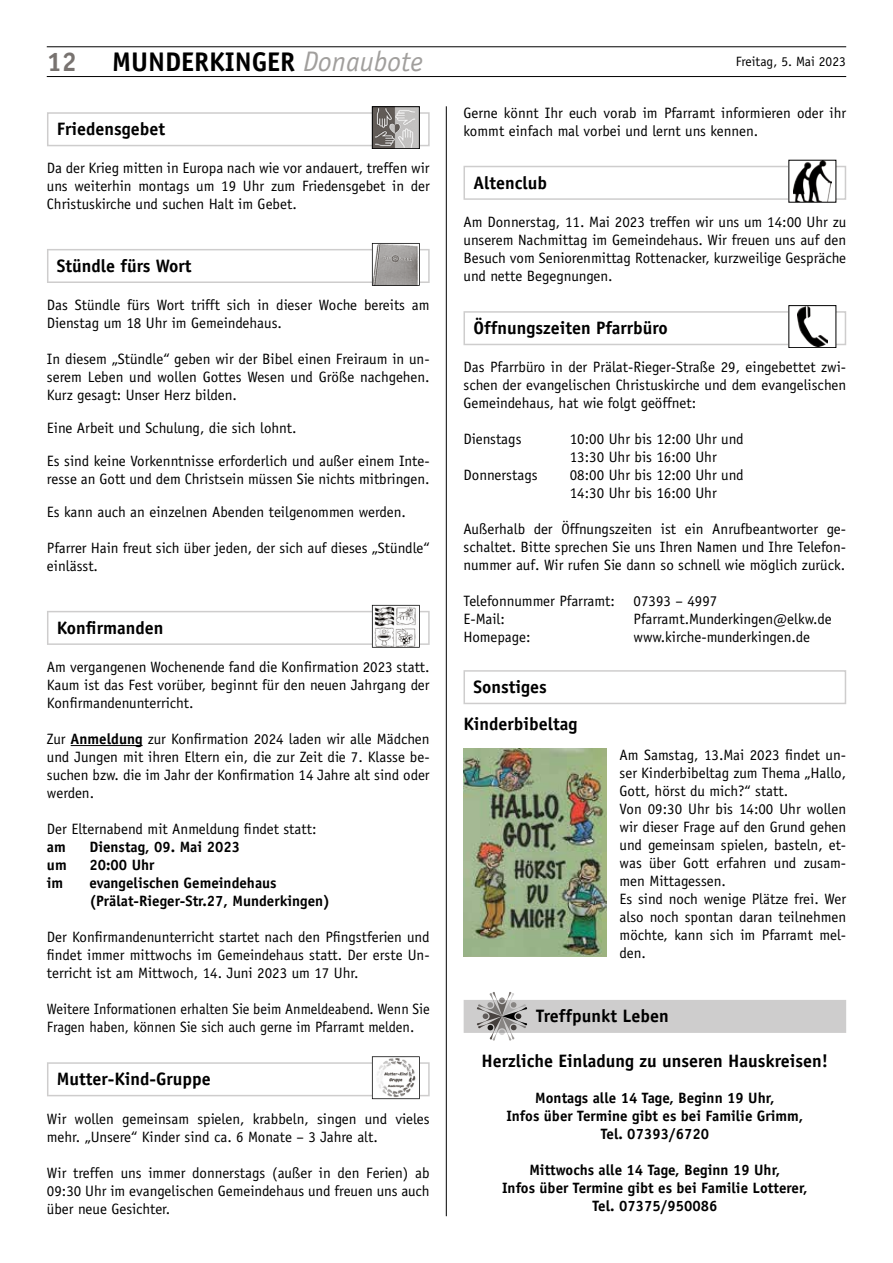
<style>
.page{position:relative;width:893px;height:1263px;background:#fff}
.page>*{position:absolute;margin:0;border:0;box-sizing:border-box;transform-origin:0 0}
.t1{font:700 27px "Officina Sans";color:#000}
.t2{font:700 27px "Officina Sans";color:#787370}
.t3{font:700 18px/36.8px "Officina Sans";color:#000}
.t4{font:15px/18px "Officina Sans";color:#000;text-align:justify}
.t5{font:700 15px/18px "Officina Sans";color:#000;text-align:center}
.t6{font:15px/18px "Officina Sans";color:#000;scale:.96 1}
.t7{font:13.5px "Officina Sans";color:#000}
.s1{font-weight:400;font-style:italic;font-size:28.35px;color:#a19f9d}
.s2{font-weight:700}
</style>
<div class="page">
<hr style="left:47px;top:76px;width:799px;height:1px;background:#000">
<hr style="left:47px;top:47px;width:799px;height:1px;background:#000">
<hr style="left:446px;top:106px;width:1px;height:1110px;background:#000">
<hr style="left:71px;top:745px;width:72px;height:1px;background:#000">
<div style="left:47px;top:112px;width:383px;height:34px;border:2px solid #cecdcd"></div>
<img style="left:374px;top:108px;width:44px;height:39px">
<div style="left:372px;top:106px;width:48px;height:43px;border:1px solid #000"></div>
<svg style="left:47px;top:243px;width:383px;height:43px"></svg>
<svg style="left:47px;top:605px;width:383px;height:43px"></svg>
<svg style="left:47px;top:1056px;width:383px;height:43px"></svg>
<div style="left:463px;top:166px;width:383px;height:34px;border:2px solid #cecdcd"></div>
<div style="left:789px;top:160px;width:47px;height:42px;background:#fff"></div>
<img style="left:794px;top:162px;width:37px;height:39px">
<div style="left:463px;top:311px;width:383px;height:34px;border:2px solid #cecdcd"></div>
<div style="left:789px;top:306px;width:47px;height:42px;background:#fff"></div>
<img style="left:797px;top:307px;width:30px;height:39px">
<div style="left:788px;top:305px;width:48px;height:43px;border:1px solid #000"></div>
<div style="left:463px;top:670px;width:383px;height:34px;border:2px solid #cecdcd"></div>
<img style="left:463px;top:748px;width:144px;height:208px">
<div style="left:464px;top:1000px;width:382px;height:33px;background:#cecdcd"></div>
<svg style="left:477px;top:992px;width:50px;height:48px"></svg>
<h1 class="t2" style="left:47px;top:45px;width:32px">12</h1>
<h1 class="t1" style="left:112px;top:45px;width:312px">MUNDERKINGER <span class="s1">Donaubote</span></h1>
<p class="t7" style="left:736px;top:53px;width:112px">Freitag, 5. Mai 2023</p>
<p class="t3" style="left:57px;top:111px;width:110px">Friedensgebet</p>
<p class="t4" style="left:47px;top:159px;width:384px">Da der Krieg mitten in Europa nach wie vor andauert, treffen wir uns weiterhin montags um 19 Uhr zum Friedensgebet in der Christuskirche und suchen Halt im Gebet.</p>
<p class="t3" style="left:57px;top:247px;width:136px">Stündle fürs Wort</p>
<p class="t4" style="left:47px;top:296px;width:384px">Das Stündle fürs Wort trifft sich in dieser Woche bereits am<br>Dienstag um 18 Uhr im Gemeindehaus.</p>
<p class="t4" style="left:47px;top:350px;width:384px">In diesem „Stündle“ geben wir der Bibel einen Freiraum in un&shy;serem Leben und wollen Gottes Wesen und Größe nachgehen.<br>Kurz gesagt: Unser Herz bilden.</p>
<p class="t4" style="left:47px;top:419px;width:251px">Eine Arbeit und Schulung, die sich lohnt.</p>
<p class="t4" style="left:47px;top:452px;width:384px">Es sind keine Vorkenntnisse erforderlich und außer einem Inte&shy;resse an Gott und dem Christsein müssen Sie nichts mitbringen.</p>
<p class="t4" style="left:47px;top:503px;width:361px">Es kann auch an einzelnen Abenden teilgenommen werden.</p>
<p class="t4" style="left:47px;top:539px;width:384px">Pfarrer Hain freut sich über jeden, der sich auf dieses „Stündle“ einlässt.</p>
<p class="t3" style="left:57px;top:609px;width:108px">Konfirmanden</p>
<p class="t4" style="left:47px;top:658px;width:384px">Am vergangenen Wochenende fand die Konfirmation 2023 statt.<br>Kaum ist das Fest vorüber, beginnt für den neuen Jahrgang der Konfirmandenunterricht.</p>
<p class="t4" style="left:47px;top:730px;width:384px">Zur <span class="s2">Anmeldung</span> zur Konfirmation 2024 laden wir alle Mädchen und Jungen mit ihren Eltern ein, die zur Zeit die 7. Klasse be&shy;suchen bzw. die im Jahr der Konfirmation 14 Jahre alt sind oder werden.</p>
<p class="t4" style="left:47px;top:820px;width:271px">Der Elternabend mit Anmeldung findet statt:</p>
<p class="t5" style="left:47px;top:838px;width:20px">am</p>
<p class="t5" style="left:89px;top:838px;width:152px">Dienstag, 09. Mai 2023</p>
<p class="t5" style="left:47px;top:856px;width:21px">um</p>
<p class="t5" style="left:89px;top:856px;width:67px">20:00 Uhr</p>
<p class="t5" style="left:47px;top:874px;width:18px">im</p>
<p class="t5" style="left:89px;top:874px;width:242px;text-align:left">evangelischen Gemeindehaus (Prälat-Rieger-Str.27, Munderkingen)</p>
<p class="t4" style="left:47px;top:928px;width:384px">Der Konfirmandenunterricht startet nach den Pfingstferien und findet immer mittwochs im Gemeindehaus statt. Der erste Un&shy;terricht ist am Mittwoch, 14. Juni 2023 um 17 Uhr.</p>
<p class="t6" style="left:47px;top:1000px;width:400px">Weitere Informationen erhalten Sie beim Anmeldeabend. Wenn Sie<br>Fragen haben, können Sie sich auch gerne im Pfarramt melden.</p>
<p class="t3" style="left:57px;top:1061px;width:155px">Mutter-Kind-Gruppe</p>
<p class="t4" style="left:47px;top:1109px;width:384px">Wir wollen gemeinsam spielen, krabbeln, singen und vieles mehr. „Unsere“ Kinder sind ca. 6 Monate – 3 Jahre alt.</p>
<p class="t4" style="left:47px;top:1163px;width:384px">Wir treffen uns immer donnerstags (außer in den Ferien) ab 09:30 Uhr im evangelischen Gemeindehaus und freuen uns auch über neue Gesichter.</p>
<p class="t4" style="left:463px;top:103px;width:384px">Gerne könnt Ihr euch vorab im Pfarramt informieren oder ihr kommt einfach mal vorbei und lernt uns kennen.</p>
<p class="t3" style="left:473px;top:164px;width:75px">Altenclub</p>
<p class="t4" style="left:463px;top:213px;width:384px">Am Donnerstag, 11. Mai 2023 treffen wir uns um 14:00 Uhr zu unserem Nachmittag im Gemeindehaus. Wir freuen uns auf den Besuch vom Seniorenmittag Rottenacker, kurzweilige Gespräche und nette Begegnungen.</p>
<p class="t3" style="left:473px;top:310px;width:196px">Öffnungszeiten Pfarrbüro</p>
<p class="t4" style="left:463px;top:358px;width:384px">Das Pfarrbüro in der Prälat-Rieger-Straße 29, eingebettet zwi&shy;schen der evangelischen Christuskirche und dem evangelischen Gemeindehaus, hat wie folgt geöffnet:</p>
<p class="t4" style="left:463px;top:430px;width:60px">Dienstags</p>
<p class="t4" style="left:570px;top:430px;width:175px">10:00 Uhr bis 12:00 Uhr und<br>13:30 Uhr bis 16:00 Uhr</p>
<p class="t4" style="left:463px;top:466px;width:76px">Donnerstags</p>
<p class="t4" style="left:570px;top:466px;width:175px">08:00 Uhr bis 12:00 Uhr und<br>14:30 Uhr bis 16:00 Uhr</p>
<p class="t4" style="left:463px;top:520px;width:384px">Außerhalb der Öffnungszeiten ist ein Anrufbeantworter ge&shy;schaltet. Bitte sprechen Sie uns Ihren Namen und Ihre Telefon&shy;nummer auf. Wir rufen Sie dann so schnell wie möglich zurück.</p>
<p class="t4" style="left:463px;top:592px;width:255px">Telefonnummer Pfarramt: 07393 – 4997<br>E-Mail:</p>
<p class="t4" style="left:634px;top:610px;width:200px">Pfarramt.Munderkingen@elkw.de</p>
<p class="t4" style="left:463px;top:628px;width:68px">Homepage:</p>
<p class="t4" style="left:634px;top:628px;width:178px">www.kirche-munderkingen.de</p>
<p class="t3" style="left:463px;top:669px;width:115px;text-indent:10px">Sonstiges<br>Kinderbibeltag</p>
<p class="t4" style="left:620px;top:746px;width:228px;text-align:left">Am Samstag, 13.Mai 2023 findet un&shy;ser Kinderbibeltag zum Thema „Hallo,<br>Gott, hörst du mich?“ statt.<br>Von 09:30 Uhr bis 14:00 Uhr wollen wir dieser Frage auf den Grund gehen und gemeinsam spielen, basteln, et&shy;was über Gott erfahren und zusam&shy;men Mittagessen.<br>Es sind noch wenige Plätze frei. Wer also noch spontan daran teilnehmen möchte, kann sich im Pfarramt mel&shy;den.</p>
<p class="t3" style="left:536px;top:997px;width:134px">Treffpunkt Leben</p>
<p class="t3" style="left:481px;top:1042px;width:348px">Herzliche Einladung zu unseren Hauskreisen!</p>
<p class="t5" style="left:506px;top:1088px;width:298px">Montags alle 14 Tage, Beginn 19 Uhr,<br>Infos über Termine gibt es bei Familie Grimm,<br>Tel. 07393/6720</p>
<p class="t5" style="left:502px;top:1160px;width:307px">Mittwochs alle 14 Tage, Beginn 19 Uhr,<br>Infos über Termine gibt es bei Familie Lotterer,<br>Tel. 07375/950086</p>
</div>
